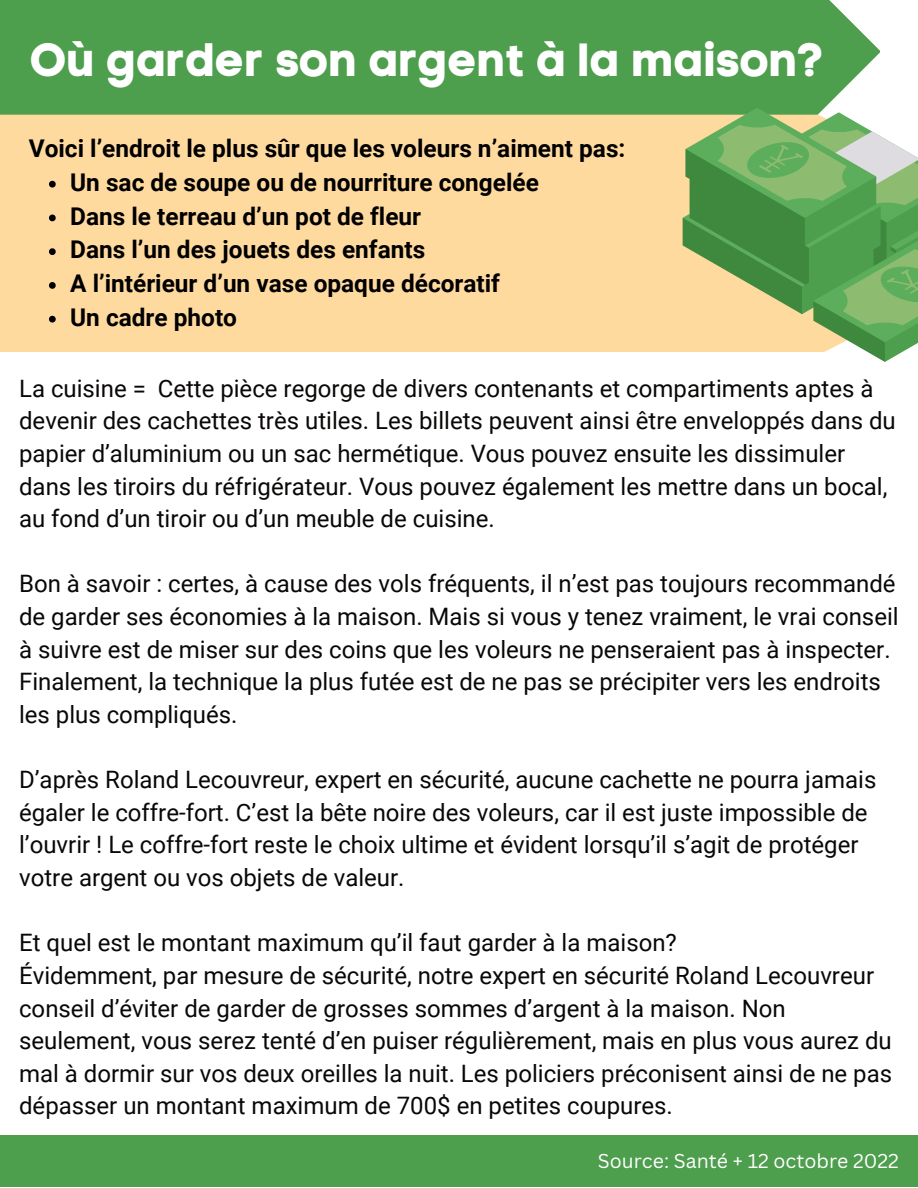
<style>
.page{position:relative;width:918px;height:1188px;background:#fff}
.page>*{position:absolute;margin:0;border:0;box-sizing:border-box;transform-origin:0 0}
.t1{font:46.5px "Code Pro Bold LC";color:#fff}
.t2{font:700 24.45px/33.8px "Roboto";color:#000}
.t3{font:24px/32.7px "Roboto";color:#0a0807}
.t4{font:19.5px "Canva Sans";color:#fff}
</style>
<div class="page">
<div style="left:0;top:0;width:879px;height:115px;background:#4d9e4d"></div>
<div style="left:0;top:115px;width:683px;height:237px;background:#ffda9f"></div>
<svg style="left:683px;top:108px;width:196px;height:234px;background:#a7bb7b"></svg>
<svg style="left:717px;top:125px;width:201px;height:237px;background:#83b371"></svg>
<div style="left:0;top:1135px;width:918px;height:52px;background:#4d9e4d"></div>
<svg style="left:49px;top:181px;width:7px;height:7px"></svg>
<svg style="left:49px;top:215px;width:7px;height:6px"></svg>
<svg style="left:49px;top:248px;width:7px;height:7px"></svg>
<svg style="left:49px;top:282px;width:7px;height:7px"></svg>
<svg style="left:49px;top:316px;width:7px;height:7px"></svg>
<h1 class="t1" style="left:29px;top:31px;width:797px">Où garder son argent à la maison?</h1>
<p class="t2" style="left:29px;top:132px;width:598px">Voici l’endroit le plus sûr que les voleurs n’aiment pas:</p>
<p class="t2" style="left:70px;top:166px;width:470px">Un sac de soupe ou de nourriture congelée<br>Dans le terreau d’un pot de fleur<br>Dans l’un des jouets des enfants<br>A l’intérieur d’un vase opaque décoratif<br>Un cadre photo</p>
<p class="t3" style="left:19px;top:372px;width:878px">La cuisine = Cette pièce regorge de divers contenants et compartiments aptes à devenir des cachettes très utiles. Les billets peuvent ainsi être enveloppés dans du papier d’aluminium ou un sac hermétique. Vous pouvez ensuite les dissimuler dans les tiroirs du réfrigérateur. Vous pouvez également les mettre dans un bocal, au fond d’un tiroir ou d’un meuble de cuisine.</p>
<p class="t3" style="left:19px;top:568px;width:881px">Bon à savoir : certes, à cause des vols fréquents, il n’est pas toujours recommandé de garder ses économies à la maison. Mais si vous y tenez vraiment, le vrai conseil à suivre est de miser sur des coins que les voleurs ne penseraient pas à inspecter.<br>Finalement, la technique la plus futée est de ne pas se précipiter vers les endroits les plus compliqués.</p>
<p class="t3" style="left:19px;top:764px;width:859px">D’après Roland Lecouvreur, expert en sécurité, aucune cachette ne pourra jamais égaler le coffre-fort. C’est la bête noire des voleurs, car il est juste impossible de l’ouvrir ! Le coffre-fort reste le choix ultime et évident lorsqu’il s’agit de protéger votre argent ou vos objets de valeur.</p>
<p class="t3" style="left:19px;top:927px;width:875px">Et quel est le montant maximum qu’il faut garder à la maison?<br>Évidemment, par mesure de sécurité, notre expert en sécurité Roland Lecouvreur conseil d’éviter de garder de grosses sommes d’argent à la maison. Non seulement, vous serez tenté d’en puiser régulièrement, mais en plus vous aurez du mal à dormir sur vos deux oreilles la nuit. Les policiers préconisent ainsi de ne pas dépasser un montant maximum de 700$ en petites coupures.</p>
<p class="t4" style="left:598px;top:1148px;width:302px">Source: Santé + 12 octobre 2022</p>
</div>
